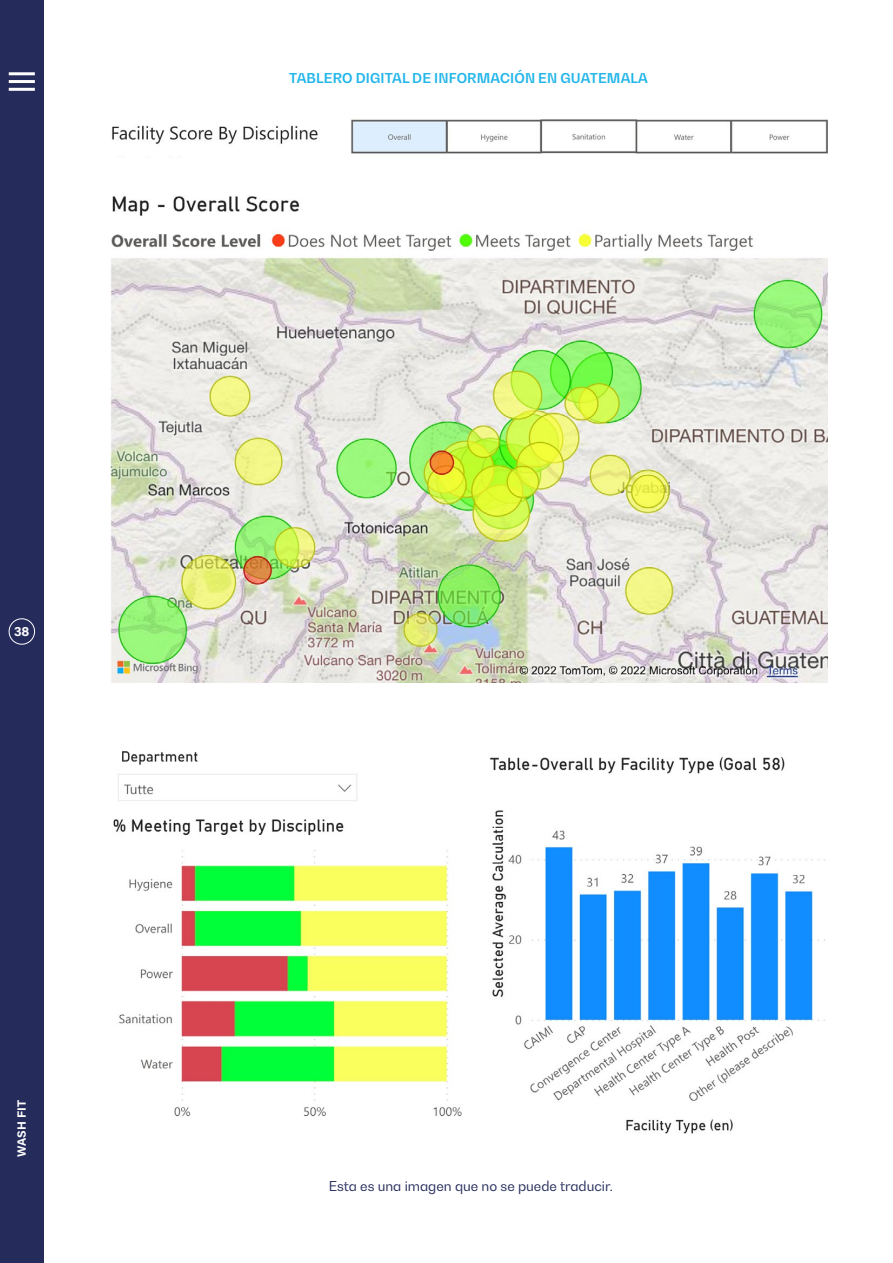
<style>
.page{position:relative;width:893px;height:1263px;background:#fff}
.page>*{position:absolute;margin:0;border:0;box-sizing:border-box;transform-origin:0 0}
.t1{font:700 13.5px "Bw Gradual DEMO";letter-spacing:.01em;color:#21b5ea}
.t2{font:13.5px "Bw Gradual DEMO";color:#252c5b}
.t3{font:700 13.5px "Acumin Pro";color:#fff}
.t4{font:700 12px "Acumin Pro";letter-spacing:.005em;color:#fff}
</style>
<div class="page">
<div style="left:0;top:0;width:44px;height:1263px;background:#252c5b"></div>
<div style="left:9px;top:618px;width:26px;height:26px;border:1px solid #fff;border-radius:50%"></div>
<hr style="left:9px;top:72px;width:26px;height:3px;background:#fff">
<hr style="left:9px;top:80px;width:26px;height:3px;background:#fff">
<hr style="left:9px;top:88px;width:26px;height:3px;background:#fff">
<img style="left:112px;top:119px;width:715px;height:35px">
<img style="left:110px;top:196px;width:717px;height:486px">
<img style="left:113px;top:751px;width:349px;height:366px">
<img style="left:489px;top:756px;width:336px;height:378px">
<p class="t3" style="left:14px;top:622px;width:17px">38</p>
<p class="t4" style="left:13px;top:1157px;width:58px;rotate:-90deg">WASH FIT</p>
<p class="t1" style="left:289px;top:69px;width:360px">TABLERO DIGITAL DE INFORMACIÓN EN GUATEMALA</p>
<p class="t2" style="left:329px;top:1177px;width:286px">Esta es una imagen que no se puede traducir.</p>
</div>
